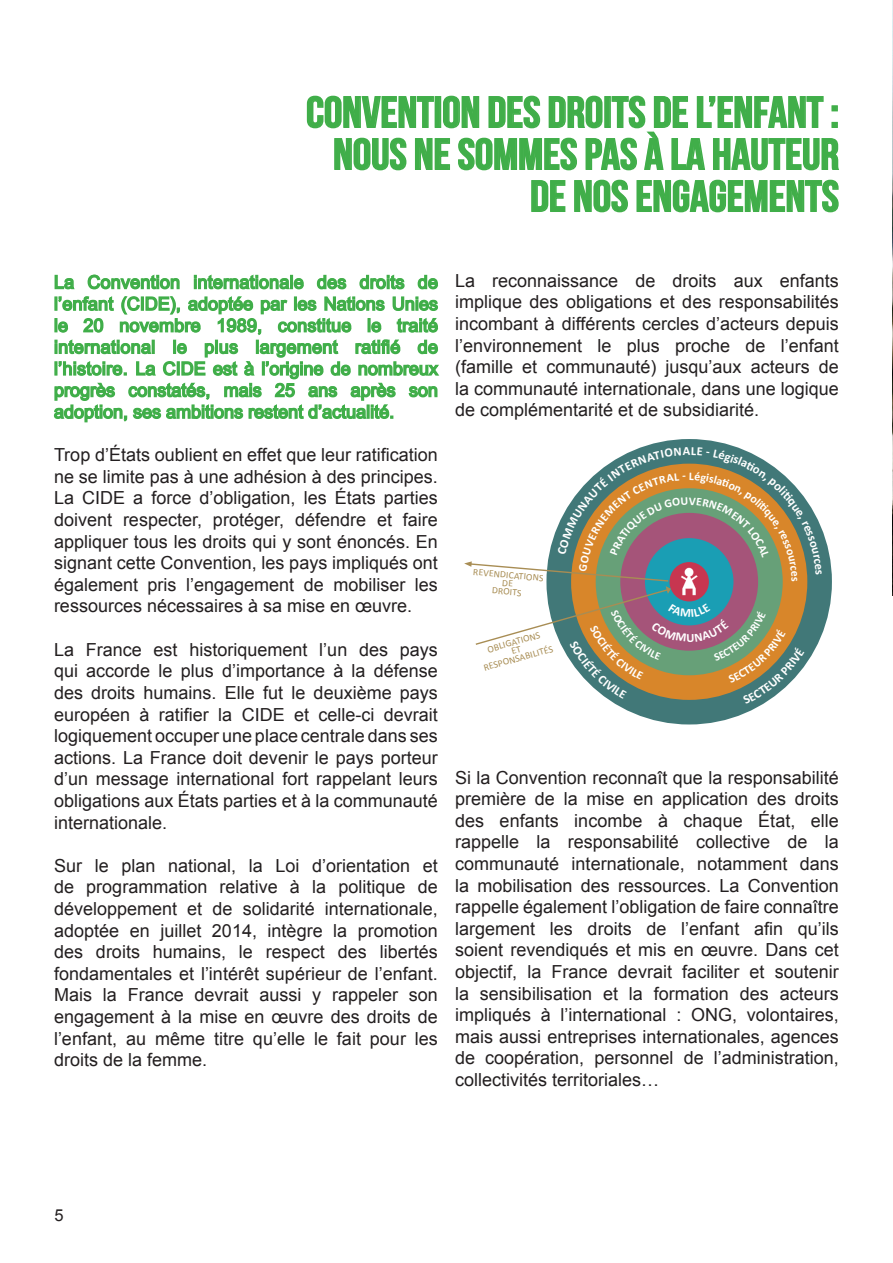
<style>
.page{position:relative;width:893px;height:1263px;background:#fff}
.page>*{position:absolute;margin:0;border:0;box-sizing:border-box;transform-origin:0 0}
.t1{font:43.5px "Bebas Neue";color:#40ae49;scale:1.06 1}
.t2{font:18px/21.6px "Arial";color:#231f20;text-align:justify}
.t3{font:18px "Arial";letter-spacing:.01em;color:#40ae49}
.t4{font:16.5px "Arial";color:#231f20}
.t5{font:9.75px/8.4px "Calibri";color:#a88d54;text-align:center}
</style>
<div class="page">
<svg style="left:306px;top:95px;width:533px;height:76px"></svg>
<svg style="left:531px;top:180px;width:35px;height:32px"></svg>
<svg style="left:574px;top:179px;width:54px;height:34px"></svg>
<svg style="left:636px;top:179px;width:203px;height:34px"></svg>
<svg style="left:53px;top:274px;width:387px;height:149px"></svg>
<div style="left:546px;top:439px;width:286px;height:285px;background:#417878;border-radius:50%"></div>
<img style="left:892px;top:0;width:1px;height:596px">
<svg style="left:464px;top:447px;width:358px;height:257px"></svg>
<h1 class="t1" style="left:306px;top:88px;width:504px">CONVENTION DES DROITS DE L’ENFANT :</h1>
<h1 class="t1" style="left:333px;top:130px;width:444px">NOUS NE SOMMES PAS À LA HAUTEUR</h1>
<h1 class="t1" style="left:530px;top:172px;width:117px">DE NOS ENGAGE</h1>
<h1 class="t1" style="left:744px;top:172px;width:91px">MENTS</h1>
<p class="t3" style="left:54px;top:270px;width:385px">La Convention internationale des droits de</p>
<p class="t3" style="left:54px;top:378px;width:385px">progrès constatés, mais 25 ans après son</p>
<p class="t2" style="left:54px;top:444px;width:385px">Trop d’États oublient en effet que leur ratification ne se limite pas à une adhésion à des principes.<br>La CIDE a force d’obligation, les États parties doivent respecter, protéger, défendre et faire appliquer tous les droits qui y sont énoncés. En signant cette Convention, les pays impliqués ont également pris l’engagement de mobiliser les ressources nécessaires à sa mise en œuvre.</p>
<p class="t2" style="left:54px;top:639px;width:385px">La France est historiquement l’un des pays qui accorde le plus d’importance à la défense des droits humains. Elle fut le deuxième pays européen à ratifier la CIDE et celle-ci devrait logiquement occuper une place centrale dans ses actions. La France doit devenir le pays porteur d’un message international fort rappelant leurs obligations aux États parties et à la communauté internationale.</p>
<p class="t2" style="left:54px;top:855px;width:385px">Sur le plan national, la Loi d’orientation et de programmation relative à la politique de développement et de solidarité internationale, adoptée en juillet 2014, intègre la promotion des droits humains, le respect des libertés fondamentales et l’intérêt supérieur de l’enfant.<br>Mais la France devrait aussi y rappeler son engagement à la mise en œuvre des droits de l’enfant, au même titre qu’elle le fait pour les droits de la femme.</p>
<p class="t2" style="left:455px;top:270px;width:385px">La reconnaissance de droits aux enfants implique des obligations et des responsabilités incombant à différents cercles d’acteurs depuis l’environnement le plus proche de l’enfant (famille et communauté) jusqu’aux acteurs de la communauté internationale, dans une logique de complémentarité et de subsidiarité.</p>
<p class="t5" style="left:474px;top:568px;width:72px;rotate:5deg">REVENDICATIONS<br>DE<br>DROITS</p>
<p class="t5" style="left:478px;top:648px;width:73px;rotate:-16deg">OBLIGATIONS<br>ET<br>RESPONSABILITÉS</p>
<p class="t2" style="left:455px;top:767px;width:385px">Si la Convention reconnaît que la responsabilité première de la mise en application des droits des enfants incombe à chaque État, elle rappelle la responsabilité collective de la communauté internationale, notamment dans la mobilisation des ressources. La Convention rappelle également l’obligation de faire connaître largement les droits de l’enfant afin qu’ils soient revendiqués et mis en œuvre. Dans cet objectif, la France devrait faciliter et soutenir la sensibilisation et la formation des acteurs impliqués à l’international : ONG, volontaires, mais aussi entreprises internationales, agences de coopération, personnel de l’administration, collectivités territoriales…</p>
<p class="t4" style="left:55px;top:1204px;width:11px">5</p>
</div>
